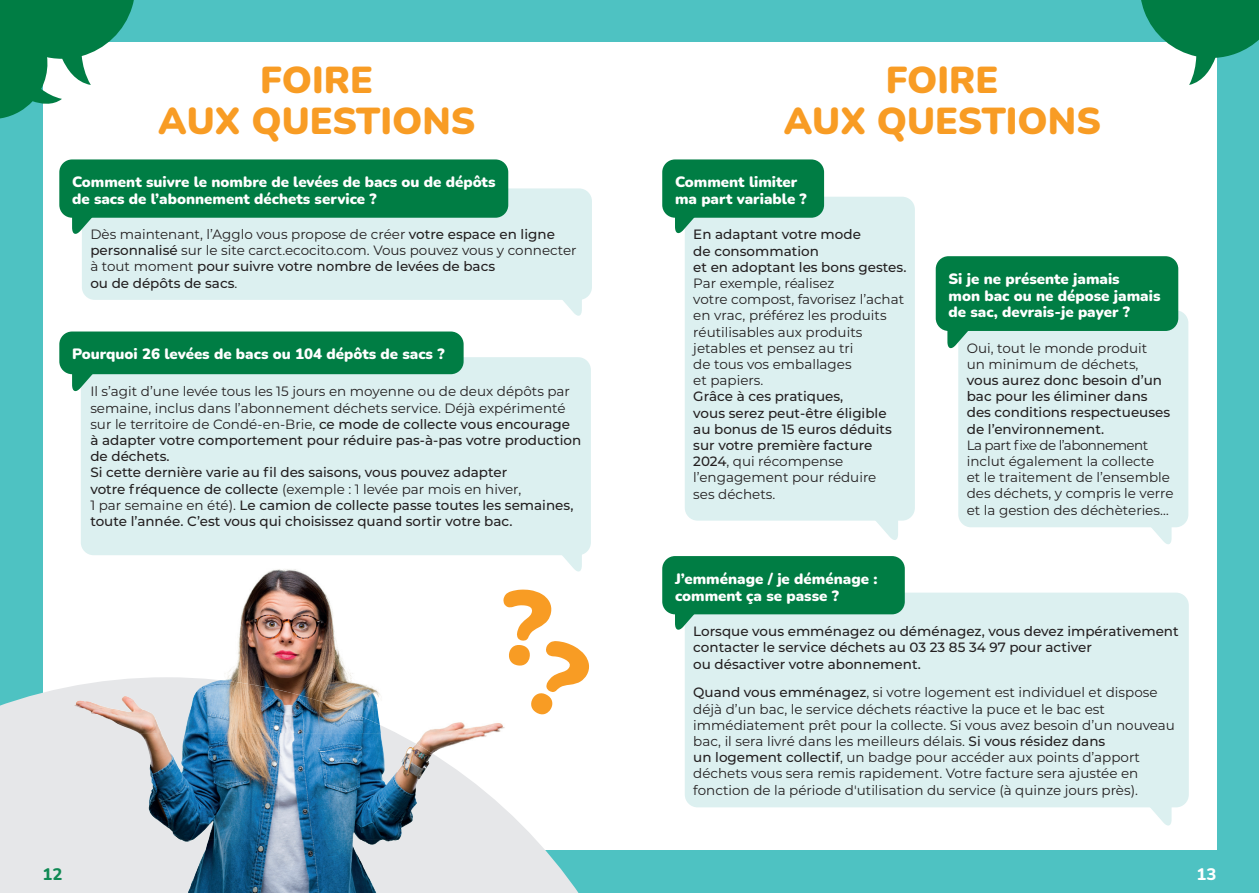
<style>
.page{position:relative;width:1259px;height:893px;background:#4ec2c2}
.page>*{position:absolute;margin:0;border:0;box-sizing:border-box;transform-origin:0 0}
.t1{font:900 37.5px/40.5px "Nunito";color:#f89c24;text-align:center}
.t2{font:800 16.65px "Nunito";color:#108954}
.t3{font:800 16.65px "Nunito";color:#fff}
.t4{font:900 15px/16.5px "Nunito";color:#fff}
.t5{font:13.5px/16.2px "Montserrat";color:#231f20}
.t6{font:500 13.5px/16.2px "Montserrat";color:#231f20}
.s1{font-weight:500}
.s2{font-weight:400}
</style>
<div class="page">
<div style="left:43px;top:43px;width:1173px;height:807px;background:#fff"></div>
<svg style="left:0;top:677px;width:579px;height:216px;fill:#e6e7e9"></svg>
<img style="left:238px;top:569px;width:97px;height:85px">
<img style="left:335px;top:638px;width:47px;height:87px">
<img style="left:382px;top:677px;width:48px;height:56px">
<img style="left:220px;top:654px;width:115px;height:26px">
<img style="left:430px;top:716px;width:83px;height:38px">
<img style="left:74px;top:680px;width:307px;height:53px">
<img style="left:139px;top:733px;width:293px;height:107px">
<img style="left:180px;top:840px;width:218px;height:53px">
<svg style="left:1130px;top:0;width:129px;height:85px"></svg>
<svg style="left:0;top:0;width:144px;height:119px"></svg>
<svg style="left:876px;top:521px;width:22px;height:19px"></svg>
<div style="left:685px;top:197px;width:230px;height:324px;background:#dcf0f0;border-radius:13px"></div>
<svg style="left:675px;top:218px;width:19px;height:16px"></svg>
<div style="left:662px;top:159px;width:162px;height:59px;background:#007d44;border-radius:13px"></div>
<svg style="left:1144px;top:807px;width:27px;height:19px"></svg>
<div style="left:685px;top:593px;width:503px;height:214px;background:#dcf0f0;border-radius:13px"></div>
<svg style="left:675px;top:614px;width:27px;height:16px"></svg>
<div style="left:662px;top:556px;width:243px;height:58px;background:#007d44;border-radius:13px"></div>
<svg style="left:1144px;top:527px;width:27px;height:17px"></svg>
<div style="left:958px;top:310px;width:230px;height:217px;background:#dcf0f0;border-radius:13px"></div>
<div style="left:935px;top:256px;width:243px;height:75px;background:#007d44;border-radius:13px"></div>
<svg style="left:562px;top:555px;width:20px;height:17px"></svg>
<div style="left:81px;top:357px;width:510px;height:198px;background:#dcf0f0;border-radius:13px"></div>
<svg style="left:72px;top:374px;width:28px;height:18px"></svg>
<svg style="left:563px;top:300px;width:19px;height:16px"></svg>
<div style="left:82px;top:188px;width:510px;height:112px;background:#dcf0f0;border-radius:13px"></div>
<div style="left:59px;top:159px;width:449px;height:59px;background:#007d44;border-radius:13px"></div>
<svg style="left:72px;top:217px;width:28px;height:17px"></svg>
<div style="left:59px;top:331px;width:404px;height:43px;background:#007d44;border-radius:13px"></div>
<svg style="left:947px;top:331px;width:21px;height:18px"></svg>
<svg style="left:494px;top:677px;width:85px;height:48px"></svg>
<h1 class="t1" style="left:158px;top:58px;width:318px">FOIRE<br>AUX QUESTIONS</h1>
<p class="t4" style="left:72px;top:173px;width:425px">Comment suivre le nombre de levées de bacs ou de dépôts de sacs de l’abonnement déchets service ?</p>
<p class="t5" style="left:90px;top:226px;width:488px">Dès maintenant, l’Agglo vous propose de créer <span class="s1">votre espace en ligne personnalisé</span> sur le site carct.ecocito.com. Vous pouvez vous y connecter à tout moment <span class="s1">pour suivre votre nombre de levées de bacs<br>ou de dépôts de sacs</span>.</p>
<p class="t4" style="left:72px;top:345px;width:374px">Pourquoi 26 levées de bacs ou 104 dépôts de sacs ?</p>
<p class="t6" style="left:90px;top:383px;width:492px"><span class="s2">Il s’agit d’une levée tous les 15 jours en moyenne ou de deux dépôts par semaine, inclus dans l’abonnement déchets service. Déjà expérimenté sur le territoire de Condé-en-Brie,</span> ce mode de collecte vous encourage à adapter votre comportement pour réduire pas-à-pas votre production de déchets.<br>Si cette dernière varie au fil des saisons, vous pouvez adapter<br>votre fréquence de collecte <span class="s2">(exemple : 1 levée par mois en hiver,<br>1 par semaine en été).</span> Le camion de collecte passe toutes les semaines, toute l’année. C’est vous qui choisissez quand sortir votre bac.</p>
<h1 class="t1" style="left:783px;top:58px;width:318px">FOIRE<br>AUX QUESTIONS</h1>
<p class="t4" style="left:675px;top:173px;width:133px">Comment limiter ma part variable ?</p>
<p class="t6" style="left:693px;top:226px;width:215px">En adaptant votre mode<br>de consommation<br>et en adoptant les bons gestes.</p>
<p class="t5" style="left:693px;top:275px;width:212px">Par exemple, réalisez<br>votre compost, favorisez l’achat en vrac, préférez les produits réutilisables aux produits jetables et pensez au tri<br>de tous vos emballages<br>et papiers.</p>
<p class="t6" style="left:693px;top:388px;width:200px">Grâce à ces pratiques,<br>vous serez peut-être éligible au bonus de 15 euros déduits sur votre première facture<br>2024<span class="s2">, qui récompense l’engagement pour réduire ses déchets.</span></p>
<p class="t4" style="left:675px;top:570px;width:204px">J’emménage / je déménage : comment ça se passe ?</p>
<p class="t4" style="left:948px;top:270px;width:213px">Si je ne présente jamais<br>mon bac ou ne dépose jamais de sac, devrais-je payer ?</p>
<p class="t5" style="left:966px;top:339px;width:182px">Oui, tout le monde produit un minimum de déchets,</p>
<p class="t6" style="left:966px;top:371px;width:205px">vous aurez donc besoin d’un bac pour les éliminer dans des conditions respectueuses de l’environnement.</p>
<p class="t5" style="left:966px;top:436px;width:208px">La part fixe de l’abonnement inclut également la collecte<br>et le traitement de l’ensemble des déchets, y compris le verre et la gestion des déchèteries…</p>
<p class="t6" style="left:693px;top:623px;width:487px">Lorsque vous emménagez ou déménagez, vous devez impérativement contacter le service déchets au 03 23 85 34 97 pour activer<br>ou désactiver votre abonnement.</p>
<p class="t5" style="left:693px;top:684px;width:483px"><span class="s1">Quand vous emménagez</span>, si votre logement est individuel et dispose déjà d’un bac, le service déchets réactive la puce et le bac est immédiatement prêt pour la collecte. Si vous avez besoin d’un nouveau bac, il sera livré dans les meilleurs délais. <span class="s1">Si vous résidez dans<br>un logement collectif</span>, un badge pour accéder aux points d’apport déchets vous sera remis rapidement. Votre facture sera ajustée en fonction de la période d'utilisation du service (à quinze jours près).</p>
<p class="t2" style="left:43px;top:862px;width:22px">12</p>
<p class="t3" style="left:1196px;top:862px;width:22px">13</p>
</div>
